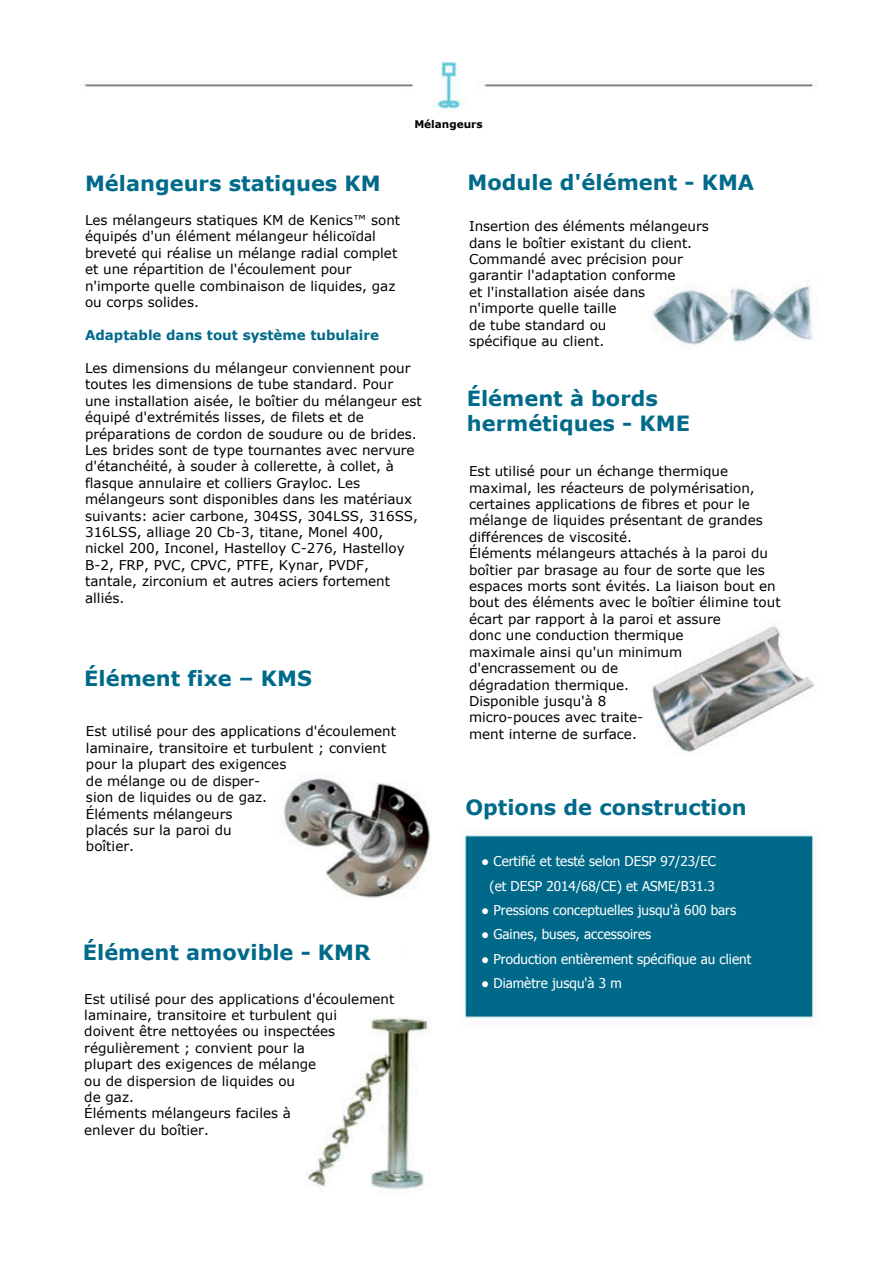
<style>
.page{position:relative;width:893px;height:1263px;background:#fff}
.page>*{position:absolute;margin:0;border:0;box-sizing:border-box;transform-origin:0 0}
.t1{font:700 21px/25.3px "Verdana";color:#006a8a}
.t2{font:13.5px/16.4px "Verdana";color:#000}
.t3{font:13.5px/24.5px "Tahoma";color:#fff;text-align:center}
.t4{font:700 13.5px "Verdana";color:#006a8a}
.t5{font:700 10.5px "Verdana";color:#000}
</style>
<div class="page">
<img style="left:84px;top:62px;width:731px;height:1128px">
<div style="left:457px;top:164px;width:324px;height:40px;background:#fff"></div>
<div style="left:456px;top:379px;width:297px;height:68px;background:#fff"></div>
<div style="left:74px;top:168px;width:359px;height:465px;background:#fff"></div>
<div style="left:73px;top:660px;width:297px;height:40px;background:#fff"></div>
<div style="left:72px;top:933px;width:331px;height:41px;background:#fff"></div>
<div style="left:455px;top:789px;width:326px;height:40px;background:#fff"></div>
<div style="left:403px;top:112px;width:95px;height:27px;background:#fff"></div>
<p class="t5" style="left:414px;top:117px;width:70px">Mélangeurs</p>
<h1 class="t1" style="left:85px;top:170px;width:297px">Mélangeurs statiques KM</h1>
<p class="t2" style="left:85px;top:211px;width:317px">Les mélangeurs statiques KM de Kenics™ sont équipés d'un élément mélangeur hélicoïdal breveté qui réalise un mélange radial complet et une répartition de l'écoulement pour n'importe quelle combinaison de liquides, gaz ou corps solides.</p>
<p class="t4" style="left:85px;top:326px;width:296px">Adaptable dans tout système tubulaire</p>
<p class="t2" style="left:85px;top:359px;width:338px">Les dimensions du mélangeur conviennent pour toutes les dimensions de tube standard. Pour<br>une installation aisée, le boîtier du mélangeur est équipé d'extrémités lisses, de filets et de préparations de cordon de soudure ou de brides.<br>Les brides sont de type tournantes avec nervure d'étanchéité, à souder à collerette, à collet, à flasque annulaire et colliers Grayloc. Les mélangeurs sont disponibles dans les matériaux suivants: acier carbone, 304SS, 304LSS, 316SS, 316LSS, alliage 20 Cb-3, titane, Monel 400, nickel 200, Inconel, Hastelloy C-276, Hastelloy B-2, FRP, PVC, CPVC, PTFE, Kynar, PVDF, tantale, zirconium et autres aciers fortement alliés.</p>
<h1 class="t1" style="left:84px;top:665px;width:229px">Élément fixe – KMS</h1>
<p class="t2" style="left:86px;top:723px;width:312px">Est utilisé pour des applications d'écoulement laminaire, transitoire et turbulent ; convient pour la plupart des exigences<br>de mélange ou de disper-<br>sion de liquides ou de gaz.<br>Éléments mélangeurs<br>placés sur la paroi du<br>boîtier.</p>
<h1 class="t1" style="left:83px;top:939px;width:289px">Élément amovible - KMR</h1>
<p class="t2" style="left:84px;top:990px;width:312px">Est utilisé pour des applications d'écoulement laminaire, transitoire et turbulent qui<br>doivent être nettoyées ou inspectées régulièrement ; convient pour la<br>plupart des exigences de mélange<br>ou de dispersion de liquides ou<br>de gaz.<br>Éléments mélangeurs faciles à<br>enlever du boîtier.</p>
<h1 class="t1" style="left:468px;top:169px;width:288px">Module d'élément - KMA</h1>
<p class="t2" style="left:469px;top:218px;width:241px">Insertion des éléments mélangeurs dans le boîtier existant du client.<br>Commandé avec précision pour garantir l'adaptation conforme<br>et l'installation aisée dans n'importe quelle taille<br>de tube standard ou<br>spécifique au client.</p>
<h1 class="t1" style="left:467px;top:385px;width:225px">Élément à bords hermétiques - KME</h1>
<p class="t2" style="left:469px;top:463px;width:313px">Est utilisé pour un échange thermique maximal, les réacteurs de polymérisation, certaines applications de fibres et pour le mélange de liquides présentant de grandes différences de viscosité.<br>Éléments mélangeurs attachés à la paroi du boîtier par brasage au four de sorte que les espaces morts sont évités. La liaison bout en bout des éléments avec le boîtier élimine tout écart par rapport à la paroi et assure<br>donc une conduction thermique<br>maximale ainsi qu'un minimum d'encrassement ou de<br>dégradation thermique.<br>Disponible jusqu'à 8<br>micro-pouces avec traite-<br>ment interne de surface.</p>
<h1 class="t1" style="left:465px;top:794px;width:283px">Options de construction</h1>
<p class="t3" style="left:481px;top:848px;width:236px">● Certifié et testé selon DESP 97/23/EC (et DESP 2014/68/CE) et ASME/B31.3</p>
<p class="t3" style="left:481px;top:897px;width:256px">● Pressions conceptuelles jusqu'à 600 bars</p>
<p class="t3" style="left:481px;top:922px;width:172px">● Gaines, buses, accessoires</p>
<p class="t3" style="left:481px;top:946px;width:272px">● Production entièrement spécifique au client</p>
<p class="t3" style="left:481px;top:970px;width:142px">● Diamètre jusqu'à 3 m</p>
</div>
